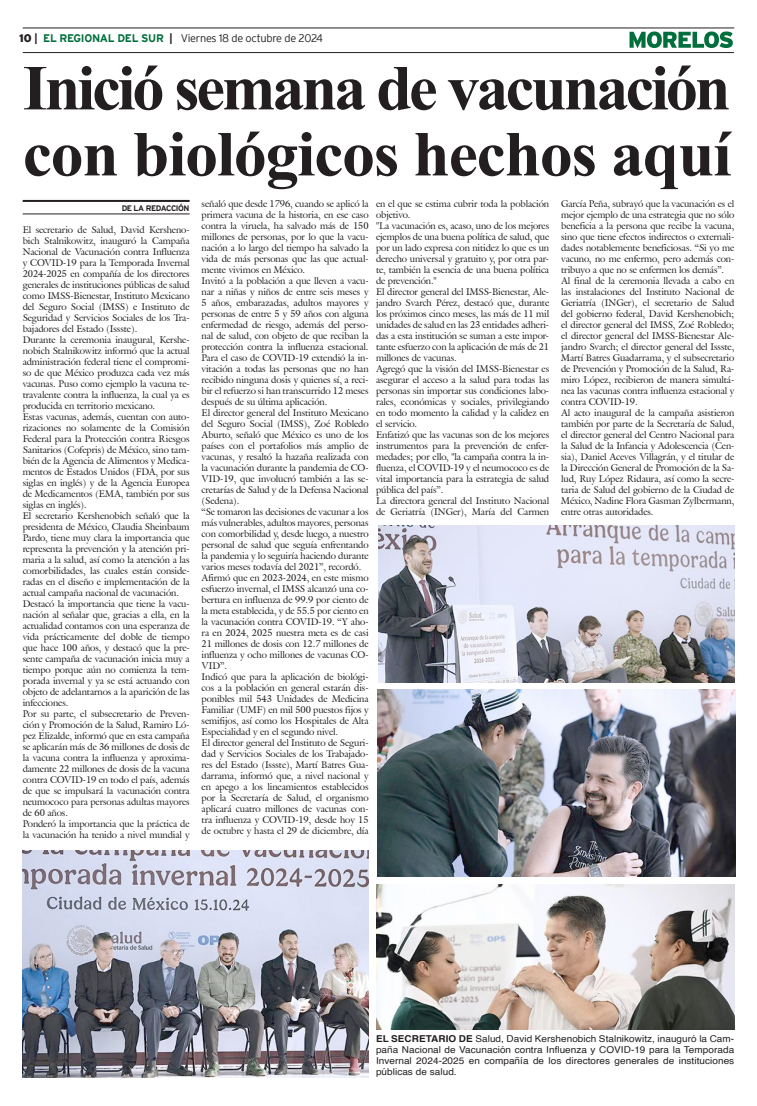
<style>
.page{position:relative;width:757px;height:1106px;background:#fff}
.page>*{position:absolute;margin:0;border:0;box-sizing:border-box;transform-origin:0 0}
.Cabeza_01{font:700 64px "Times New Roman";letter-spacing:-.05em;color:#231f20}
.Cabeza_01-2{font:700 64px "Times New Roman";letter-spacing:-.02em;color:#231f20}
.t1{font:300 11px "Interstate";letter-spacing:-.025em;color:#231f20}
.t2{font:9.5px/11px "Galliard IT Cby BT";letter-spacing:-.01em;color:#231f20;text-align:justify}
.Pie_de_foto{font:9.5px/11px "Helvetica";letter-spacing:.005em;color:#231f20;text-align:justify;scale:1.05 1}
.t3{font:700 8px "Interstate";letter-spacing:-.05em;color:#231f20}
.s1{font-weight:900}
.s2{font-weight:700}
.s3{font-weight:700;color:#006f3c}
</style>
<div class="page">
<hr style="left:23px;top:28px;width:711px;height:1px;background:#231f20">
<hr style="left:23px;top:52px;width:711px;height:1px;background:#231f20">
<svg style="left:629px;top:31px;width:104px;height:17px"></svg>
<hr style="left:23px;top:200px;width:167px;height:2px;background:#231f20">
<hr style="left:23px;top:213px;width:167px;height:1px;background:#231f20">
<img style="left:378px;top:525px;width:356px;height:157px">
<img style="left:377px;top:690px;width:358px;height:186px">
<img style="left:23px;top:850px;width:346px;height:227px">
<img style="left:376px;top:884px;width:358px;height:145px">
<p class="t1" style="left:19px;top:32px;width:305px"><span class="s1">10</span> <span class="s2">|</span> <span class="s3">EL REGIONAL DEL SUR</span> <span class="s2">|</span> Viernes 18 de octubre de 2024</p>
<p class="Cabeza_01" style="left:23px;top:42px;width:709px">Inició semana de vacunación</p>
<p class="Cabeza_01-2" style="left:23px;top:108px;width:710px">con biológicos hechos aquí</p>
<p class="t3" style="left:122px;top:203px;width:69px">DE LA REDACCIÓN</p>
<p class="t2" style="left:376px;top:198px;width:175px">en el que se estima cubrir toda la población objetivo.</p>
<p class="t2" style="left:376px;top:220px;width:175px">"La vacunación es, acaso, uno de los mejores ejemplos de una buena política de salud, que por un lado expresa con nitidez lo que es un derecho universal y gratuito y, por otra par&shy;te, también la esencia de una buena política de prevención."</p>
<p class="t2" style="left:376px;top:286px;width:175px">El director general del IMSS-Bienestar, Ale&shy;jandro Svarch Pérez, destacó que, durante los próximos cinco meses, las más de 11 mil unidades de salud en las 23 entidades adheri&shy;das a esta institución se suman a este impor&shy;tante esfuerzo con la aplicación de más de 21 millones de vacunas.</p>
<p class="t2" style="left:376px;top:363px;width:175px">Agregó que la visión del IMSS-Bienestar es asegurar el acceso a la salud para todas las personas sin importar sus condiciones labo&shy;rales, económicas y sociales, privilegiando en todo momento la calidad y la calidez en el servicio.</p>
<p class="t2" style="left:376px;top:429px;width:175px">Enfatizó que las vacunas son de los mejores instrumentos para la prevención de enfer&shy;medades; por ello, "la campaña contra la in&shy;fluenza, el COVID-19 y el neumococo es de vital importancia para la estrategia de salud pública del país”.</p>
<p class="t2" style="left:376px;top:495px;width:175px">La directora general del Instituto Nacional de Geriatría (INGer), María del Carmen</p>
<p class="t2" style="left:202px;top:198px;width:168px">señaló que desde 1796, cuando se aplicó la primera vacuna de la historia, en ese caso contra la viruela, ha salvado más de 150 millones de personas, por lo que la vacu&shy;nación a lo largo del tiempo ha salvado la vida de más personas que las que actual&shy;mente vivimos en México.</p>
<p class="t2" style="left:202px;top:275px;width:168px">Invitó a la población a que lleven a vacu&shy;nar a niñas y niños de entre seis meses y 5 años, embarazadas, adultos mayores y personas de entre 5 y 59 años con alguna enfermedad de riesgo, además del perso&shy;nal de salud, con objeto de que reciban la protección contra la influenza estacional.<br>Para el caso de COVID-19 extendió la in&shy;vitación a todas las personas que no han recibido ninguna dosis y quienes sí, a reci&shy;bir el refuerzo si han transcurrido 12 meses después de su última aplicación.</p>
<p class="t2" style="left:202px;top:407px;width:168px">El director general del Instituto Mexicano del Seguro Social (IMSS), Zoé Robledo Aburto, señaló que México es uno de los países con el portafolios más amplio de vacunas, y resaltó la hazaña realizada con la vacunación durante la pandemia de CO-VID-19, que involucró también a las se&shy;cretarías de Salud y de la Defensa Nacional (Sedena).</p>
<p class="t2" style="left:202px;top:506px;width:168px">“Se tomaron las decisiones de vacunar a los más vulnerables, adultos mayores, personas con comorbilidad y, desde luego, a nuestro personal de salud que seguía enfrentando la pandemia y lo seguiría haciendo durante varios meses todavía del 2021”, recordó.</p>
<p class="t2" style="left:202px;top:572px;width:168px">Afirmó que en 2023-2024, en este mismo esfuerzo invernal, el IMSS alcanzó una co&shy;bertura en influenza de 99.9 por ciento de la meta establecida, y de 55.5 por ciento en la vacunación contra COVID-19. “Y aho&shy;ra en 2024, 2025 nuestra meta es de casi 21 millones de dosis con 12.7 millones de influenza y ocho millones de vacunas CO-VID”.</p>
<p class="t2" style="left:202px;top:671px;width:168px">Indicó que para la aplicación de biológi&shy;cos a la población en general estarán dis&shy;ponibles mil 543 Unidades de Medicina Familiar (UMF) en mil 500 puestos fijos y semifijos, así como los Hospitales de Alta Especialidad y en el segundo nivel.</p>
<p class="t2" style="left:202px;top:737px;width:168px">El director general del Instituto de Seguri&shy;dad y Servicios Sociales de los Trabajado&shy;res del Estado (Issste), Martí Batres Gua&shy;darrama, informó que, a nivel nacional y en apego a los lineamientos establecidos por la Secretaría de Salud, el organismo aplicará cuatro millones de vacunas con&shy;tra influenza y COVID-19, desde hoy 15 de octubre y hasta el 29 de diciembre, día</p>
<p class="t2" style="left:561px;top:198px;width:175px">García Peña, subrayó que la vacunación es el mejor ejemplo de una estrategia que no sólo beneficia a la persona que recibe la vacuna, sino que tiene efectos indirectos o externali&shy;dades notablemente beneficiosas. “Si yo me vacuno, no me enfermo, pero además con&shy;tribuyo a que no se enfermen los demás”.</p>
<p class="t2" style="left:561px;top:275px;width:175px">Al final de la ceremonia llevada a cabo en las instalaciones del Instituto Nacional de Geriatría (INGer), el secretario de Salud del gobierno federal, David Kershenobich; el director general del IMSS, Zoé Robledo; el director general del IMSS-Bienestar Ale&shy;jandro Svarch; el director general del Issste, Martí Batres Guadarrama, y el subsecretario de Prevención y Promoción de la Salud, Ra&shy;miro López, recibieron de manera simultá&shy;nea las vacunas contra influenza estacional y contra COVID-19.</p>
<p class="t2" style="left:561px;top:407px;width:175px">Al acto inaugural de la campaña asistieron también por parte de la Secretaría de Salud, el director general del Centro Nacional para la Salud de la Infancia y Adolescencia (Cen&shy;sia), Daniel Aceves Villagrán, y el titular de la Dirección General de Promoción de la Sa&shy;lud, Ruy López Ridaura, así como la secre&shy;taria de Salud del gobierno de la Ciudad de México, Nadine Flora Gasman Zylbermann, entre otras autoridades.</p>
<p class="t2" style="left:23px;top:224px;width:168px">El secretario de Salud, David Kersheno&shy;bich Stalnikowitz, inauguró la Campaña Nacional de Vacunación contra Influenza y COVID-19 para la Temporada Invernal 2024-2025 en compañía de los directores generales de instituciones públicas de salud como IMSS-Bienestar, Instituto Mexicano del Seguro Social (IMSS) e Instituto de Seguridad y Servicios Sociales de los Tra&shy;bajadores del Estado (Issste).</p>
<p class="t2" style="left:23px;top:334px;width:168px">Durante la ceremonia inaugural, Kershe&shy;nobich Stalnikowitz informó que la actual administración federal tiene el compromi&shy;so de que México produzca cada vez más vacunas. Puso como ejemplo la vacuna te&shy;travalente contra la influenza, la cual ya es producida en territorio mexicano.</p>
<p class="t2" style="left:23px;top:411px;width:168px">Estas vacunas, además, cuentan con auto&shy;rizaciones no solamente de la Comisión Federal para la Protección contra Riesgos Sanitarios (Cofepris) de México, sino tam&shy;bién de la Agencia de Alimentos y Medica&shy;mentos de Estados Unidos (FDA, por sus siglas en inglés) y de la Agencia Europea de Medicamentos (EMA, también por sus siglas en inglés).</p>
<p class="t2" style="left:23px;top:510px;width:168px">El secretario Kershenobich señaló que la presidenta de México, Claudia Sheinbaum Pardo, tiene muy clara la importancia que representa la prevención y la atención pri&shy;maria a la salud, así como la atención a las comorbilidades, las cuales están conside&shy;radas en el diseño e implementación de la actual campaña nacional de vacunación.</p>
<p class="t2" style="left:23px;top:598px;width:168px">Destacó la importancia que tiene la vacu&shy;nación al señalar que, gracias a ella, en la actualidad contamos con una esperanza de vida prácticamente del doble de tiempo que hace 100 años, y destacó que la pre&shy;sente campaña de vacunación inicia muy a tiempo porque aún no comienza la tem&shy;porada invernal y ya se está actuando con objeto de adelantarnos a la aparición de las infecciones.</p>
<p class="t2" style="left:23px;top:708px;width:168px">Por su parte, el subsecretario de Preven&shy;ción y Promoción de la Salud, Ramiro Ló&shy;pez Elizalde, informó que en esta campaña se aplicarán más de 36 millones de dosis de la vacuna contra la influenza y aproxima&shy;damente 22 millones de dosis de la vacuna contra COVID-19 en todo el país, además de que se impulsará la vacunación contra neumococo para personas adultas mayores de 60 años.</p>
<p class="t2" style="left:23px;top:818px;width:168px">Ponderó la importancia que la práctica de la vacunación ha tenido a nivel mundial y</p>
<p class="Pie_de_foto" style="left:376px;top:1033px;width:343px"><span class="s2">EL SECRETARIO DE</span> Salud, David Kershenobich Stalnikowitz, inauguró la Cam&shy;paña Nacional de Vacunación contra Influenza y COVID-19 para la Temporada Invernal 2024-2025 en compañía de los directores generales de instituciones públicas de salud.</p>
</div>
